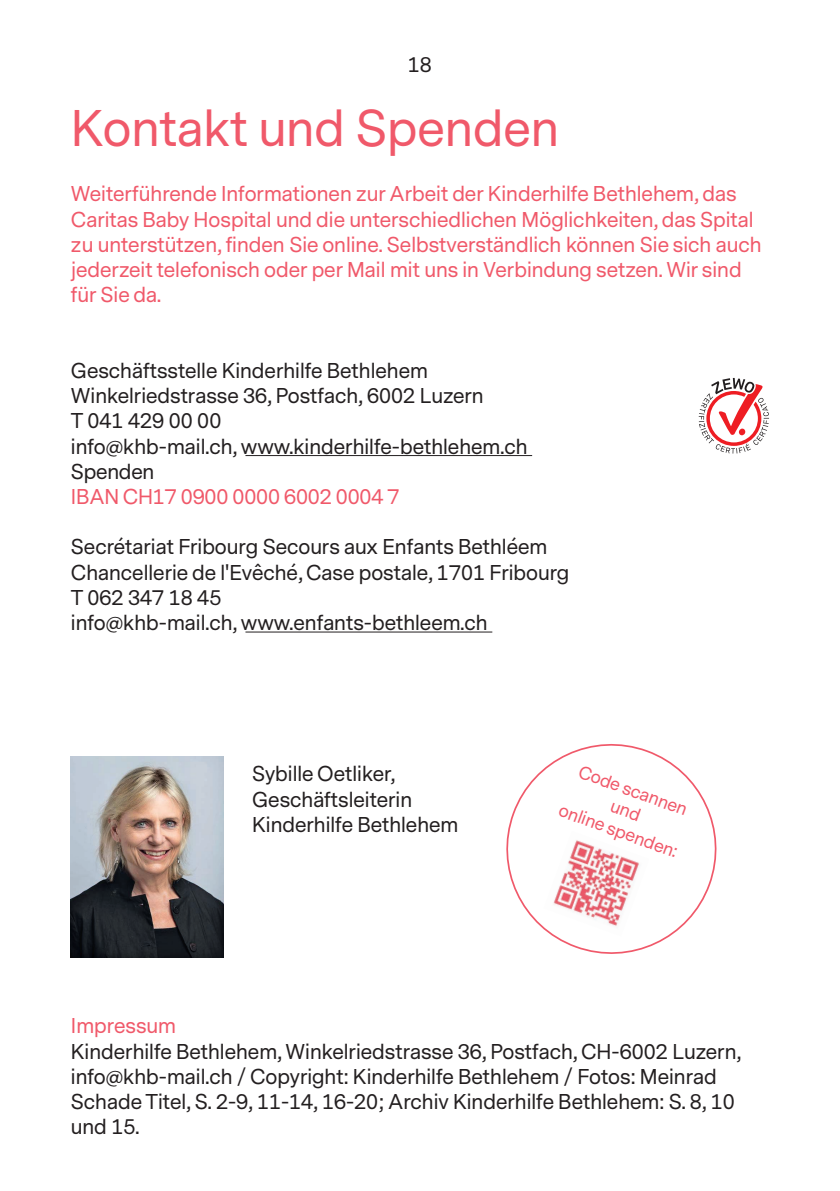
<style>
.page{position:relative;width:840px;height:1191px;background:#fff}
.page>*{position:absolute;margin:0;border:0;box-sizing:border-box;transform-origin:0 0}
.Titel_gross_rot_24_2{font:48px "Messina Sans";color:#f0596a}
.Lauftext_schwarz_10{font:20px/25.2px "Messina Sans";color:#231f20}
.Lauftext_rot_10_12_6{font:20px/25.2px "Messina Sans";color:#f0596a}
.Titel_gross_rot_24_2-2{font:20px/25.2px "Messina Sans";color:#231f20}
.Lauftext_schwarz_10-2{font:20px "Messina Sans";letter-spacing:-.01em;color:#f0596a}
.t1{font:17px "Messina Sans";color:#f0596a}
</style>
<div class="page">
<svg style="left:698px;top:378px;width:70px;height:75px"></svg>
<hr style="left:245px;top:455px;width:287px;height:1px;background:#231f20">
<hr style="left:245px;top:631px;width:247px;height:1px;background:#231f20">
<svg style="left:506px;top:744px;width:211px;height:210px"></svg>
<img style="left:71px;top:756px;width:153px;height:201px">
<img style="left:543px;top:831px;width:106px;height:105px">
<svg style="left:610px;top:802px;width:30px;height:19px"></svg>
<p class="Titel_gross_rot_24_2-2" style="left:408px;top:52px;width:25px">18</p>
<p class="Titel_gross_rot_24_2" style="left:71px;top:96px;width:489px">Kontakt und Spenden</p>
<p class="Lauftext_rot_10_12_6" style="left:71px;top:182px;width:691px">Weiterführende Informationen zur Arbeit der Kinderhilfe Bethlehem, das Caritas Baby Hospital und die unterschiedlichen Möglichkeiten, das Spital zu unterstützen, finden Sie online. Selbstverständlich können Sie sich auch jederzeit telefonisch oder per Mail mit uns in Verbindung setzen. Wir sind für Sie da.</p>
<p class="Lauftext_schwarz_10" style="left:71px;top:359px;width:358px">Geschäftsstelle Kinderhilfe Bethlehem</p>
<p class="Lauftext_schwarz_10" style="left:71px;top:384px;width:414px">Winkelriedstrasse 36, Postfach, 6002 Luzern</p>
<p class="Lauftext_schwarz_10" style="left:71px;top:409px;width:152px">T 041 429 00 00</p>
<p class="Lauftext_schwarz_10" style="left:71px;top:434px;width:458px">info@khb-mail.ch, www.kinderhilfe-bethlehem.ch</p>
<p class="Lauftext_schwarz_10" style="left:71px;top:459px;width:85px">Spenden</p>
<p class="Lauftext_schwarz_10-2" style="left:71px;top:483px;width:330px">IBAN CH17 0900 0000 6002 0004 7</p>
<p class="Lauftext_schwarz_10" style="left:71px;top:535px;width:477px">Secrétariat Fribourg Secours aux Enfants Bethléem</p>
<p class="Lauftext_schwarz_10" style="left:71px;top:560px;width:499px">Chancellerie de l'Evêché, Case postale, 1701 Fribourg</p>
<p class="Lauftext_schwarz_10" style="left:71px;top:585px;width:152px">T 062 347 18 45</p>
<p class="Lauftext_schwarz_10" style="left:71px;top:611px;width:418px">info@khb-mail.ch, www.enfants-bethleem.ch</p>
<p class="Lauftext_schwarz_10" style="left:252px;top:762px;width:208px">Sybille Oetliker,<br>Geschäftsleiterin<br>Kinderhilfe Bethlehem</p>
<p class="t1" style="left:582px;top:760px;width:116px;rotate:20deg">Code scannen</p>
<p class="t1" style="left:563px;top:798px;width:126px;rotate:20deg">online spenden:</p>
<p class="Lauftext_rot_10_12_6" style="left:71px;top:1014px;width:106px">Impressum</p>
<p class="Titel_gross_rot_24_2-2" style="left:71px;top:1039px;width:671px">Kinderhilfe Bethlehem, Winkelriedstrasse 36, Postfach, CH-6002 Luzern, info@khb-mail.ch / Copyright: Kinderhilfe Bethlehem / Fotos: Meinrad Schade Titel, S. 2-9, 11-14, 16-20; Archiv Kinderhilfe Bethlehem: S. 8, 10 und 15.</p>
</div>
